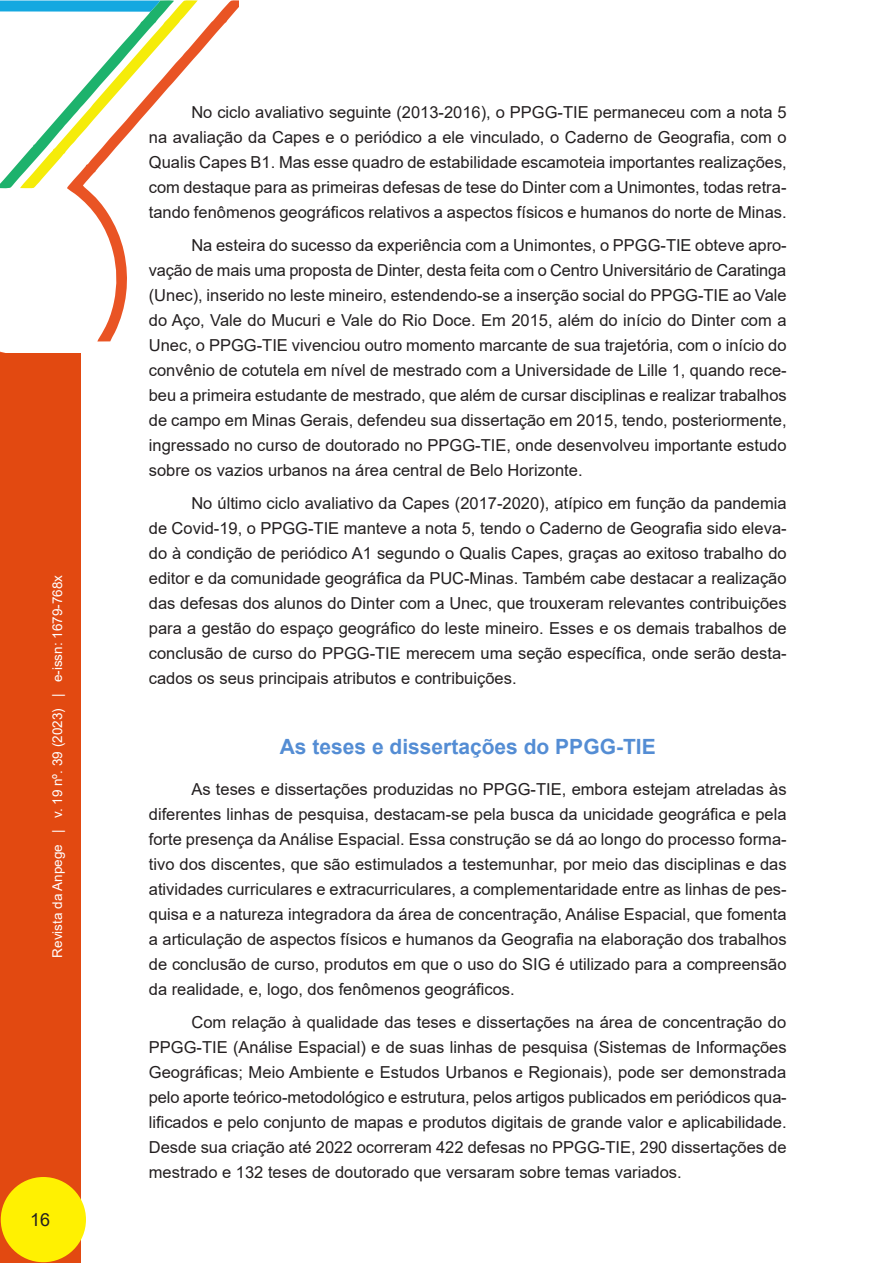
<style>
.page{position:relative;width:893px;height:1263px;background:#fff}
.page>*{position:absolute;margin:0;border:0;box-sizing:border-box;transform-origin:0 0}
._03A_SUB_SUB{font:700 21px "Arial";color:#548dd4}
.t1{font:18px "Arial";color:#231f20}
._04_CORPO_DO_TEXTO{font:16.5px/24.9px "Arial";color:#231f20;text-align:justify}
.t2{font:13.5px "Arial";color:#fff}
</style>
<div class="page">
<svg style="left:0;top:351px;width:19px;height:3px"></svg>
<svg style="left:69px;top:0;width:170px;height:341px"></svg>
<svg style="left:0;top:0;width:198px;height:190px"></svg>
<div style="left:0;top:354px;width:80px;height:909px;background:#e24911"></div>
<div style="left:1px;top:1177px;width:85px;height:85px;background:#fff101;border-radius:50%"></div>
<p class="t2" style="left:48px;top:957px;width:384px;rotate:-90deg">Revista da Anpege | v. 19 nº. 39 (2023) | e-issn: 1679-768x</p>
<p class="t1" style="left:30px;top:1207px;width:22px">16</p>
<p class="_04_CORPO_DO_TEXTO" style="left:149px;top:100px;width:639px;text-indent:43px">No ciclo avaliativo seguinte (2013-2016), o PPGG-TIE permaneceu com a nota 5 na avaliação da Capes e o periódico a ele vinculado, o Caderno de Geografia, com o Qualis Capes B1. Mas esse quadro de estabilidade escamoteia importantes realizações, com destaque para as primeiras defesas de tese do Dinter com a Unimontes, todas retra&shy;tando fenômenos geográficos relativos a aspectos físicos e humanos do norte de Minas.</p>
<p class="_04_CORPO_DO_TEXTO" style="left:149px;top:233px;width:639px;text-indent:43px">Na esteira do sucesso da experiência com a Unimontes, o PPGG-TIE obteve apro&shy;vação de mais uma proposta de Dinter, desta feita com o Centro Universitário de Caratinga (Unec), inserido no leste mineiro, estendendo-se a inserção social do PPGG-TIE ao Vale do Aço, Vale do Mucuri e Vale do Rio Doce. Em 2015, além do início do Dinter com a Unec, o PPGG-TIE vivenciou outro momento marcante de sua trajetória, com o início do convênio de cotutela em nível de mestrado com a Universidade de Lille 1, quando rece&shy;beu a primeira estudante de mestrado, que além de cursar disciplinas e realizar trabalhos de campo em Minas Gerais, defendeu sua dissertação em 2015, tendo, posteriormente, ingressado no curso de doutorado no PPGG-TIE, onde desenvolveu importante estudo sobre os vazios urbanos na área central de Belo Horizonte.</p>
<p class="_04_CORPO_DO_TEXTO" style="left:149px;top:491px;width:639px;text-indent:43px">No último ciclo avaliativo da Capes (2017-2020), atípico em função da pandemia de Covid-19, o PPGG-TIE manteve a nota 5, tendo o Caderno de Geografia sido eleva&shy;do à condição de periódico A1 segundo o Qualis Capes, graças ao exitoso trabalho do editor e da comunidade geográfica da PUC-Minas. Também cabe destacar a realização das defesas dos alunos do Dinter com a Unec, que trouxeram relevantes contribuições para a gestão do espaço geográfico do leste mineiro. Esses e os demais trabalhos de conclusão de curso do PPGG-TIE merecem uma seção específica, onde serão desta&shy;cados os seus principais atributos e contribuições.</p>
<p class="_03A_SUB_SUB" style="left:280px;top:731px;width:377px">As teses e dissertações do PPGG-TIE</p>
<p class="_04_CORPO_DO_TEXTO" style="left:149px;top:777px;width:639px;text-indent:43px">As teses e dissertações produzidas no PPGG-TIE, embora estejam atreladas às diferentes linhas de pesquisa, destacam-se pela busca da unicidade geográfica e pela forte presença da Análise Espacial. Essa construção se dá ao longo do processo forma&shy;tivo dos discentes, que são estimulados a testemunhar, por meio das disciplinas e das atividades curriculares e extracurriculares, a complementaridade entre as linhas de pes&shy;quisa e a natureza integradora da área de concentração, Análise Espacial, que fomenta a articulação de aspectos físicos e humanos da Geografia na elaboração dos trabalhos de conclusão de curso, produtos em que o uso do SIG é utilizado para a compreensão da realidade, e, logo, dos fenômenos geográficos.</p>
<p class="_04_CORPO_DO_TEXTO" style="left:149px;top:1010px;width:639px;text-indent:43px">Com relação à qualidade das teses e dissertações na área de concentração do PPGG-TIE (Análise Espacial) e de suas linhas de pesquisa (Sistemas de Informações Geográficas; Meio Ambiente e Estudos Urbanos e Regionais), pode ser demonstrada pelo aporte teórico-metodológico e estrutura, pelos artigos publicados em periódicos qua&shy;lificados e pelo conjunto de mapas e produtos digitais de grande valor e aplicabilidade.<br>Desde sua criação até 2022 ocorreram 422 defesas no PPGG-TIE, 290 dissertações de mestrado e 132 teses de doutorado que versaram sobre temas variados.</p>
</div>
